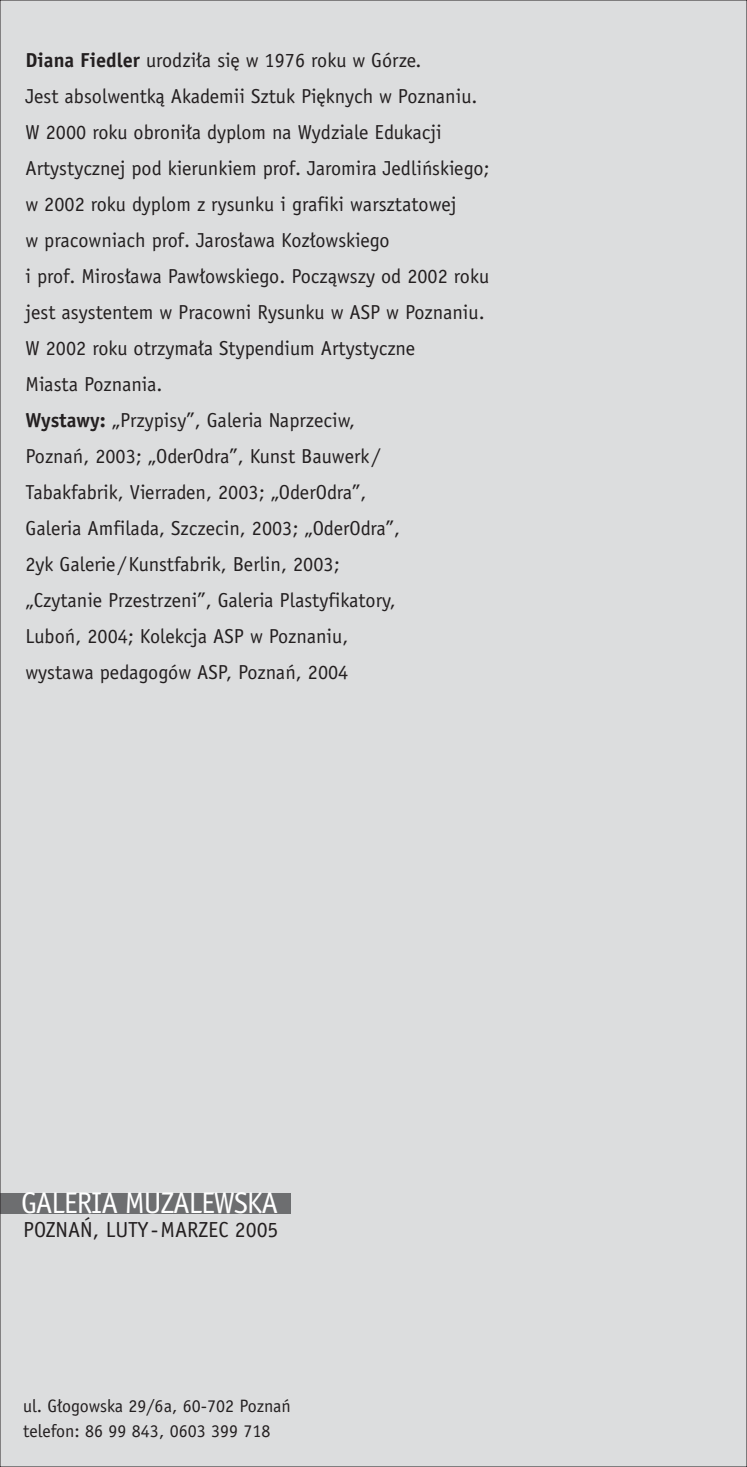
<style>
.page{position:relative;width:747px;height:1467px;background:#fff}
.page>*{position:absolute;margin:0;border:0;box-sizing:border-box;transform-origin:0 0}
.t1{font:29.93px "Officina Sans PL";letter-spacing:-.035em;color:#fff}
.t2{font:21.82px "Officina Sans PL";color:#231f20}
.t3{font:20.25px/36px "Officina Sans PL";color:#231f20}
.t4{font:18px/24.8px "Officina Sans PL";color:#231f20}
.s1{font-weight:700}
</style>
<div class="page">
<div style="left:0;top:0;width:746px;height:1467px;background:#dcddde"></div>
<div style="left:0;top:1193px;width:290px;height:20px;background:#6d6e70"></div>
<p class="t3" style="left:25px;top:45px;width:465px"><span class="s1">Diana Fiedler</span> urodzi∏a si´ w 1976 roku w Górze.<br>Jest absolwentkà Akademii Sztuk Pi´knych w Poznaniu.<br>W 2000 roku obroni∏a dyplom na Wydziale Edukacji Artystycznej pod kierunkiem prof. Jaromira Jedliƒskiego; w 2002 roku dyplom z rysunku i grafiki warsztatowej<br>w pracowniach prof. Jaros∏awa Koz∏owskiego<br>i prof. Miros∏awa Paw∏owskiego. Poczàwszy od 2002 roku jest asystentem w Pracowni Rysunku w ASP w Poznaniu.<br>W 2002 roku otrzyma∏a Stypendium Artystyczne<br>Miasta Poznania.<br><span class="s1">Wystawy:</span> „Przypisy”, Galeria Naprzeciw,<br>Poznaƒ, 2003; „OderOdra”, Kunst Bauwerk/<br>Tabakfabrik, Vierraden, 2003; „OderOdra”,<br>Galeria Amfilada, Szczecin, 2003; „OderOdra”,<br>2yk Galerie/Kunstfabrik, Berlin, 2003;<br>„Czytanie Przestrzeni”, Galeria Plastyfikatory,<br>Luboƒ, 2004; Kolekcja ASP w Poznaniu,<br>wystawa pedagogów ASP, Poznaƒ, 2004</p>
<h1 class="t1" style="left:21px;top:1192px;width:258px">GALERIA MUZALEWSKA</h1>
<p class="t2" style="left:23px;top:1221px;width:257px">POZNA¡, LUTY-MARZEC 2005</p>
<p class="t4" style="left:23px;top:1396px;width:269px">ul. G∏ogowska 29/6a, 60-702 Poznaƒ telefon: 86 99 843, 0603 399 718</p>
</div>
